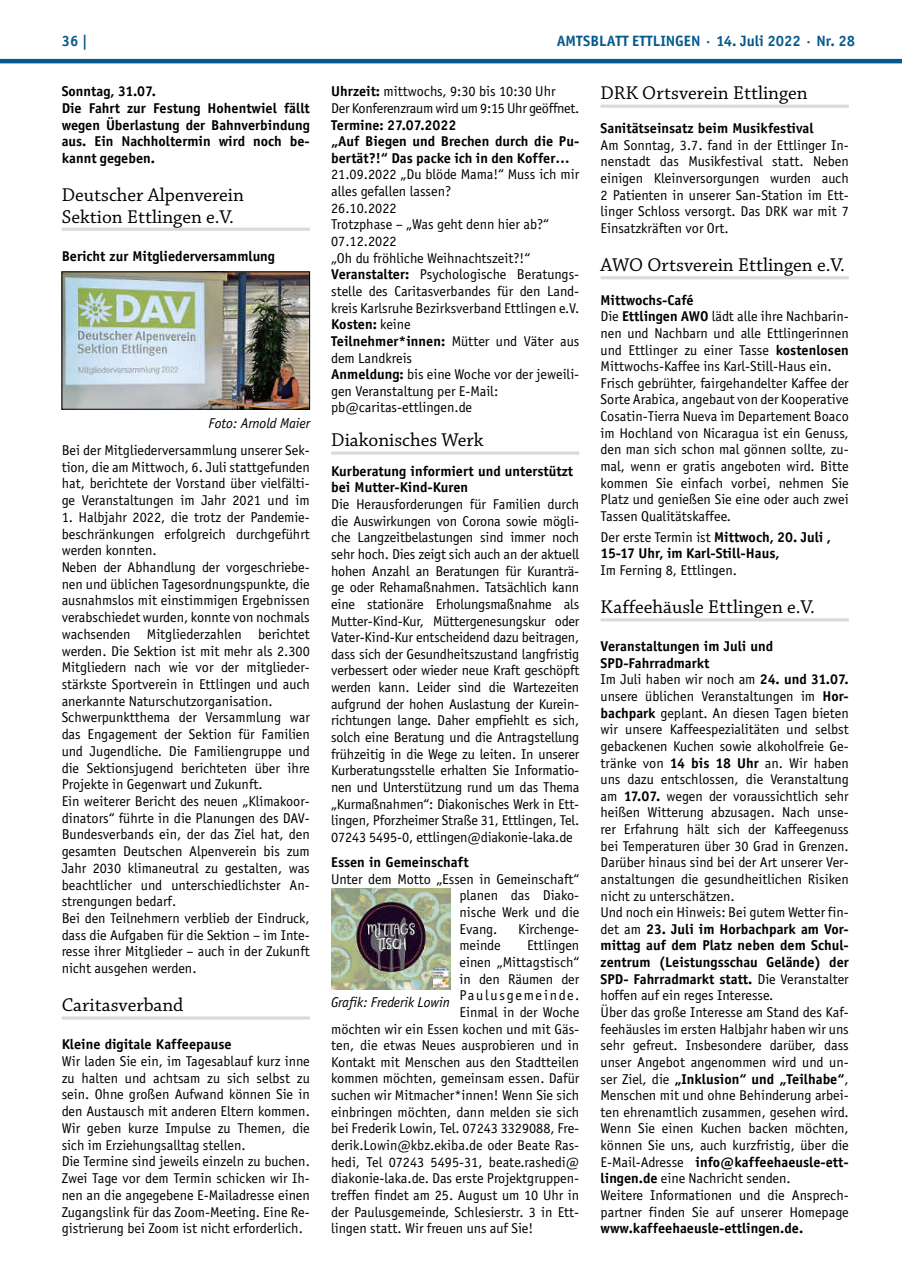
<style>
.page{position:relative;width:902px;height:1280px;background:#fff}
.page>*{position:absolute;margin:0;border:0;box-sizing:border-box;transform-origin:0 0}
.t1{font:19.5px/21.1px "Chaparral Pro";color:#000}
.t2{font:700 15px "Officina Sans";color:#04598c}
.t3{font:14.25px/16.6px "Officina Sans";color:#000}
.t4{font:700 14.25px/16.6px "Officina Sans";color:#000}
.t5{font:14.25px/16.6px "Officina Sans";letter-spacing:-.02em;color:#000}
.t6{font:italic 14.25px "Officina Sans";color:#000}
.t7{font:14.25px "Officina Sans";letter-spacing:.125em;color:#000}
.s1{font-weight:700}
.s2{font-weight:400}
</style>
<div class="page">
<hr style="left:0;top:59px;width:901px;height:4px;background:#04598c">
<hr style="left:62px;top:228px;width:248px;height:3px;background:#dadad9">
<hr style="left:62px;top:1016px;width:248px;height:4px;background:#e2e2e1">
<img style="left:64px;top:274px;width:244px;height:133px">
<hr style="left:331px;top:451px;width:248px;height:4px;background:#e2e2e1">
<img style="left:331px;top:889px;width:120px;height:100px">
<hr style="left:600px;top:105px;width:248px;height:3px;background:#dadad9">
<hr style="left:600px;top:276px;width:248px;height:3px;background:#dadad9">
<hr style="left:600px;top:618px;width:248px;height:3px;background:#dadad9">
<p class="t2" style="left:62px;top:32px;width:28px">36 |</p>
<p class="t2" style="left:556px;top:32px;width:300px">AMTSBLATT ETTLINGEN · 14. Juli 2022 · Nr. 28</p>
<p class="t4" style="left:62px;top:83px;width:250px">Sonntag, 31.07.<br>Die Fahrt zur Festung Hohentwiel fällt wegen Überlastung der Bahnverbindung aus. Ein Nachholtermin wird noch be&shy;kannt gegeben.</p>
<h1 class="t1" style="left:62px;top:185px;width:184px">Deutscher Alpenverein<br>Sektion Ettlingen e.V.</h1>
<p class="t4" style="left:62px;top:247px;width:215px">Bericht zur Mitgliederversammlung</p>
<p class="t5" style="left:331px;top:83px;width:250px"><span class="s1">Uhrzeit:</span> mittwochs, 9:30 bis 10:30 Uhr<br>Der Konferenzraum wird um 9:15 Uhr geöffnet.</p>
<p class="t4" style="left:331px;top:116px;width:250px">Termine: 27.07.2022<br>„Auf Biegen und Brechen durch die Pu&shy;bertät?!“ Das packe ich in den Koffer…</p>
<p class="t3" style="left:331px;top:166px;width:250px">21.09.2022 „Du blöde Mama!“ Muss ich mir alles gefallen lassen?<br>26.10.2022<br>Trotzphase – „Was geht denn hier ab?“<br>07.12.2022<br>„Oh du fröhliche Weihnachtszeit?!“<br><span class="s1">Veranstalter:</span> Psychologische Beratungs&shy;stelle des Caritasverbandes für den Land&shy;kreis Karlsruhe Bezirksverband Ettlingen e.V.<br><span class="s1">Kosten:</span> keine<br><span class="s1">Teilnehmer*innen:</span> Mütter und Väter aus dem Landkreis<br><span class="s1">Anmeldung:</span> bis eine Woche vor der jeweili&shy;gen Veranstaltung per E-Mail: pb@caritas-ettlingen.de</p>
<h1 class="t1" style="left:331px;top:430px;width:154px">Diakonisches Werk</h1>
<p class="t4" style="left:331px;top:462px;width:243px">Kurberatung informiert und unterstützt bei Mutter-Kind-Kuren</p>
<p class="t3" style="left:331px;top:496px;width:250px;text-align:justify">Die Herausforderungen für Familien durch die Auswirkungen von Corona sowie mögli&shy;che Langzeitbelastungen sind immer noch sehr hoch. Dies zeigt sich auch an der aktuell hohen Anzahl an Beratungen für Kuranträ&shy;ge oder Rehamaßnahmen. Tatsächlich kann eine stationäre Erholungsmaßnahme als Mutter-Kind-Kur, Müttergenesungskur oder Vater-Kind-Kur entscheidend dazu beitragen, dass sich der Gesundheitszustand langfristig verbessert oder wieder neue Kraft geschöpft werden kann. Leider sind die Wartezeiten aufgrund der hohen Auslastung der Kurein&shy;richtungen lange. Daher empfiehlt es sich, solch eine Beratung und die Antragstellung frühzeitig in die Wege zu leiten. In unserer Kurberatungsstelle erhalten Sie Informatio&shy;nen und Unterstützung rund um das Thema „Kurmaßnahmen“: Diakonisches Werk in Ett&shy;lingen, Pforzheimer Straße 31, Ettlingen, Tel.<br>07243 5495-0, ettlingen@diakonie-laka.de</p>
<p class="t4" style="left:331px;top:854px;width:139px">Essen in Gemeinschaft</p>
<h1 class="t1" style="left:600px;top:83px;width:209px">DRK Ortsverein Ettlingen</h1>
<p class="t4" style="left:600px;top:120px;width:214px">Sanitätseinsatz beim Musikfestival</p>
<p class="t3" style="left:600px;top:137px;width:250px;text-align:justify">Am Sonntag, 3.7. fand in der Ettlinger In&shy;nenstadt das Musikfestival statt. Neben einigen Kleinversorgungen wurden auch 2 Patienten in unserer San-Station im Ett&shy;linger Schloss versorgt. Das DRK war mit 7<br>Einsatzkräften vor Ort.</p>
<h1 class="t1" style="left:600px;top:255px;width:246px">AWO Ortsverein Ettlingen e.V.</h1>
<p class="t3" style="left:600px;top:292px;width:250px"><span class="s1">Mittwochs-Café<br></span>Die <span class="s1">Ettlingen AWO</span> lädt alle ihre Nachbarin&shy;nen und Nachbarn und alle Ettlingerinnen und Ettlinger zu einer Tasse <span class="s1">kostenlosen </span>Mittwochs-Kaffee ins Karl-Still-Haus ein.<br>Frisch gebrühter, fairgehandelter Kaffee der Sorte Arabica, angebaut von der Kooperative Cosatin-Tierra Nueva im Departement Boaco im Hochland von Nicaragua ist ein Genuss, den man sich schon mal gönnen sollte, zu&shy;mal, wenn er gratis angeboten wird. Bitte kommen Sie einfach vorbei, nehmen Sie Platz und genießen Sie eine oder auch zwei Tassen Qualitätskaffee.</p>
<p class="t4" style="left:600px;top:528px;width:232px"><span class="s2">Der erste Termin ist</span> Mittwoch, 20. Juli ,<br>15-17 Uhr, im Karl-Still-Haus,</p>
<p class="t3" style="left:600px;top:562px;width:138px">Im Ferning 8, Ettlingen.</p>
<h1 class="t1" style="left:600px;top:597px;width:216px">Kaffeehäusle Ettlingen e.V.</h1>
<p class="t3" style="left:600px;top:638px;width:250px"><span class="s1">Veranstaltungen im Juli und SPD-Fahrradmarkt<br></span>Im Juli haben wir noch am <span class="s1">24. und 31.07. </span>unsere üblichen Veranstaltungen im <span class="s1">Hor&shy;bachpark</span> geplant. An diesen Tagen bieten wir unsere Kaffeespezialitäten und selbst gebackenen Kuchen sowie alkoholfreie Ge&shy;tränke von <span class="s1">14 bis 18 Uhr</span> an. Wir haben uns dazu entschlossen, die Veranstaltung am <span class="s1">17.07.</span> wegen der voraussichtlich sehr heißen Witterung abzusagen. Nach unse&shy;rer Erfahrung hält sich der Kaffeegenuss bei Temperaturen über 30 Grad in Grenzen.<br>Darüber hinaus sind bei der Art unserer Ver&shy;anstaltungen die gesundheitlichen Risiken nicht zu unterschätzen.<br>Und noch ein Hinweis: Bei gutem Wetter fin&shy;det am <span class="s1">23. Juli im Horbachpark am Vor&shy;mittag auf dem Platz neben dem Schul&shy;zentrum (Leistungsschau Gelände) der SPD- Fahrradmarkt statt.</span> Die Veranstalter hoffen auf ein reges Interesse.<br>Über das große Interesse am Stand des Kaf&shy;feehäusles im ersten Halbjahr haben wir uns sehr gefreut. Insbesondere darüber, dass unser Angebot angenommen wird und un&shy;ser Ziel, die <span class="s1">„Inklusion“ und „Teilhabe“</span>, Menschen mit und ohne Behinderung arbei&shy;ten ehrenamtlich zusammen, gesehen wird.<br>Wenn Sie einen Kuchen backen möchten, können Sie uns, auch kurzfristig, über die E-Mail-Adresse <span class="s1">info@kaffeehaeusle-ett&shy;lingen.de</span> eine Nachricht senden.<br>Weitere Informationen und die Ansprech&shy;partner finden Sie auf unserer Homepage</p>
<p class="t4" style="left:600px;top:1220px;width:204px">www.kaffeehaeusle-ettlingen.de.</p>
<p class="t6" style="left:208px;top:414px;width:103px">Foto: Arnold Maier</p>
<p class="t3" style="left:62px;top:442px;width:250px;text-align:justify">Bei der Mitgliederversammlung unserer Sek&shy;tion, die am Mittwoch, 6. Juli stattgefunden hat, berichtete der Vorstand über vielfälti&shy;ge Veranstaltungen im Jahr 2021 und im</p>
<p class="t3" style="left:62px;top:509px;width:250px">1. Halbjahr 2022, die trotz der Pandemie&shy;beschränkungen erfolgreich durchgeführt werden konnten.<br>Neben der Abhandlung der vorgeschriebe&shy;nen und üblichen Tagesordnungspunkte, die ausnahmslos mit einstimmigen Ergebnissen verabschiedet wurden, konnte von nochmals wachsenden Mitgliederzahlen berichtet werden. Die Sektion ist mit mehr als 2.300<br>Mitgliedern nach wie vor der mitglieder&shy;stärkste Sportverein in Ettlingen und auch anerkannte Naturschutzorganisation.<br>Schwerpunktthema der Versammlung war das Engagement der Sektion für Familien und Jugendliche. Die Familiengruppe und die Sektionsjugend berichteten über ihre Projekte in Gegenwart und Zukunft.<br>Ein weiterer Bericht des neuen „Klimakoor&shy;dinators“ führte in die Planungen des DAV-Bundesverbands ein, der das Ziel hat, den gesamten Deutschen Alpenverein bis zum Jahr 2030 klimaneutral zu gestalten, was beachtlicher und unterschiedlichster An&shy;strengungen bedarf.<br>Bei den Teilnehmern verblieb der Eindruck, dass die Aufgaben für die Sektion – im Inte&shy;resse ihrer Mitglieder – auch in der Zukunft nicht ausgehen werden.</p>
<h1 class="t1" style="left:62px;top:995px;width:123px">Caritasverband</h1>
<p class="t4" style="left:62px;top:1036px;width:171px">Kleine digitale Kaffeepause</p>
<p class="t3" style="left:62px;top:1053px;width:250px">Wir laden Sie ein, im Tagesablauf kurz inne zu halten und achtsam zu sich selbst zu sein. Ohne großen Aufwand können Sie in den Austausch mit anderen Eltern kommen.<br>Wir geben kurze Impulse zu Themen, die sich im Erziehungsalltag stellen.<br>Die Termine sind jeweils einzeln zu buchen.<br>Zwei Tage vor dem Termin schicken wir Ih&shy;nen an die angegebene E-Mailadresse einen Zugangslink für das Zoom-Meeting. Eine Re&shy;gistrierung bei Zoom ist nicht erforderlich.</p>
<p class="t3" style="left:459px;top:870px;width:121px;text-align:justify;text-indent:-128px">Unter dem Motto „Essen in Gemeinschaft“ planen das Diako&shy;nische Werk und die Evang.</p>
<p class="t3" style="left:518px;top:920px;width:63px">Kirchenge-</p>
<p class="t3" style="left:459px;top:937px;width:43px">meinde</p>
<p class="t3" style="left:527px;top:937px;width:54px">Ettlingen</p>
<p class="t3" style="left:459px;top:954px;width:121px">einen „Mittagstisch“</p>
<p class="t3" style="left:459px;top:970px;width:121px">in den Räumen der</p>
<p class="t7" style="left:459px;top:987px;width:121px">Paulusgemeinde.</p>
<p class="t3" style="left:459px;top:1004px;width:121px">Einmal in der Woche</p>
<p class="t3" style="left:331px;top:1020px;width:250px">möchten wir ein Essen kochen und mit Gäs-</p>
<p class="t3" style="left:331px;top:1037px;width:250px">ten, die etwas Neues ausprobieren und in</p>
<p class="t3" style="left:331px;top:1054px;width:250px">Kontakt mit Menschen aus den Stadtteilen</p>
<p class="t3" style="left:331px;top:1070px;width:250px">kommen möchten, gemeinsam essen. Dafür</p>
<p class="t3" style="left:331px;top:1087px;width:250px">suchen wir Mitmacher*innen! Wenn Sie sich</p>
<p class="t3" style="left:331px;top:1103px;width:250px">einbringen möchten, dann melden sie sich</p>
<p class="t3" style="left:331px;top:1120px;width:250px">bei Frederik Lowin, Tel. 07243 3329088, Fre-</p>
<p class="t3" style="left:331px;top:1137px;width:250px">derik.Lowin@kbz.ekiba.de oder Beate Ras-</p>
<p class="t3" style="left:331px;top:1153px;width:250px">hedi, Tel 07243 5495-31, beate.rashedi@</p>
<p class="t3" style="left:331px;top:1170px;width:250px">diakonie-laka.de. Das erste Projektgruppen-</p>
<p class="t3" style="left:331px;top:1187px;width:250px">treffen findet am 25. August um 10 Uhr in</p>
<p class="t3" style="left:331px;top:1203px;width:250px">der Paulusgemeinde, Schlesierstr. 3 in Ett-</p>
<p class="t3" style="left:331px;top:1220px;width:203px">lingen statt. Wir freuen uns auf Sie!</p>
<p class="t6" style="left:331px;top:994px;width:120px">Grafik: Frederik Lowin</p>
</div>
